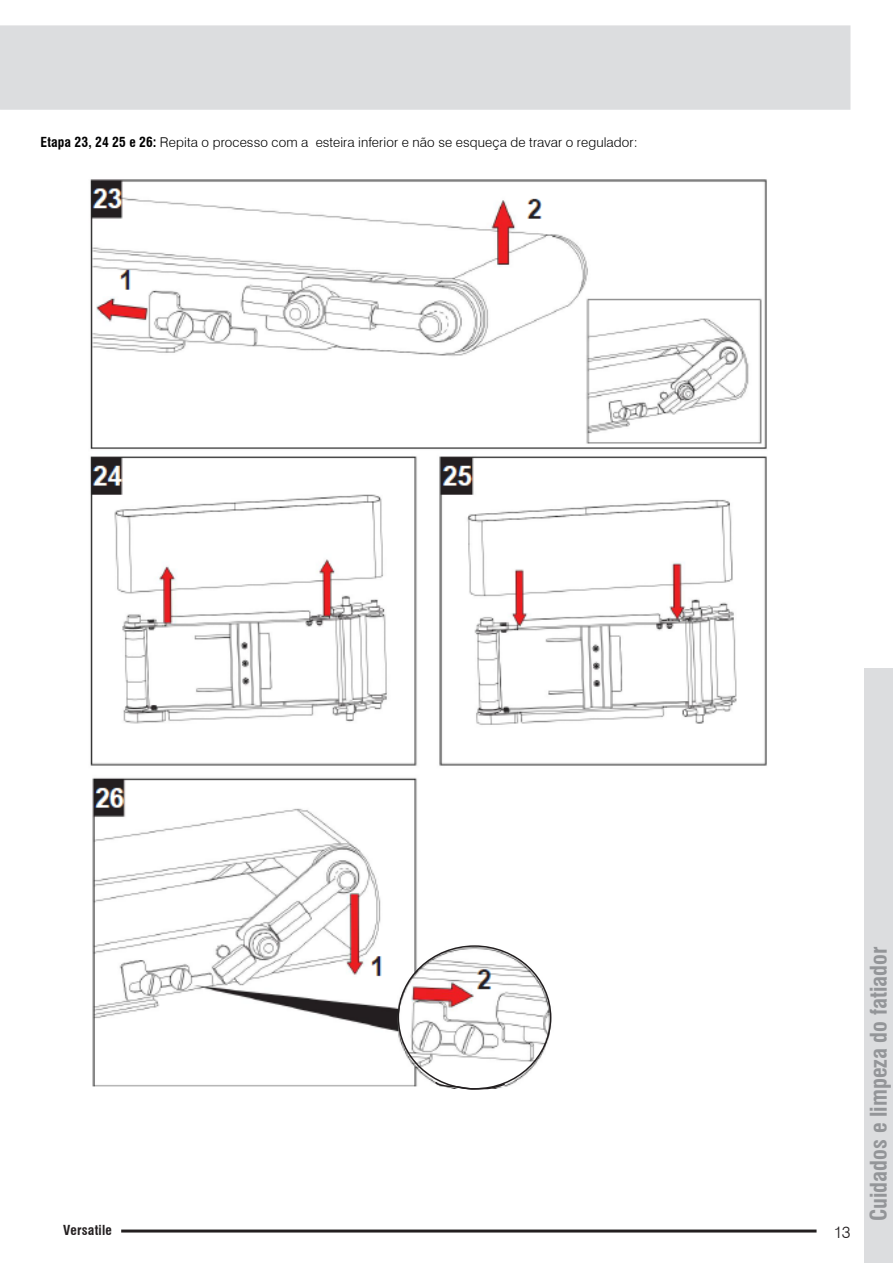
<style>
.page{position:relative;width:893px;height:1263px;background:#fff}
.page>*{position:absolute;margin:0;border:0;box-sizing:border-box;transform-origin:0 0}
.t1{font:700 condensed 22.5px "Swiss 721 BT";color:#939598}
.t2{font:300 16.5px "Swiss 721 BT";color:#231f20}
.Marcador_de_texto{font:300 13.5px "Swiss 721 BT";letter-spacing:.01em;color:#000}
.t3{font:700 condensed 13.5px "Swiss 721 BT";letter-spacing:.01em;color:#231f20}
.s1{font-weight:700;font-stretch:condensed}
</style>
<div class="page">
<div style="left:0;top:25px;width:850px;height:85px;background:#dcdddf"></div>
<div style="left:864px;top:668px;width:29px;height:595px;background:#dcdddf"></div>
<hr style="left:121px;top:1229px;width:695px;height:3px;background:#231f20">
<img style="left:90px;top:179px;width:677px;height:908px">
<svg style="left:434px;top:1080px;width:72px;height:10px"></svg>
<p class="Marcador_de_texto" style="left:40px;top:134px;width:599px"><span class="s1">Etapa 23, 24 25 e 26:</span> Repita o processo com a esteira inferior e não se esqueça de travar o regulador:</p>
<p class="t3" style="left:63px;top:1222px;width:50px">Versatile</p>
<p class="t2" style="left:834px;top:1222px;width:18px">13</p>
<h1 class="t1" style="left:865px;top:1221px;width:276px;rotate:-90deg">Cuidados e limpeza do fatiador</h1>
</div>
